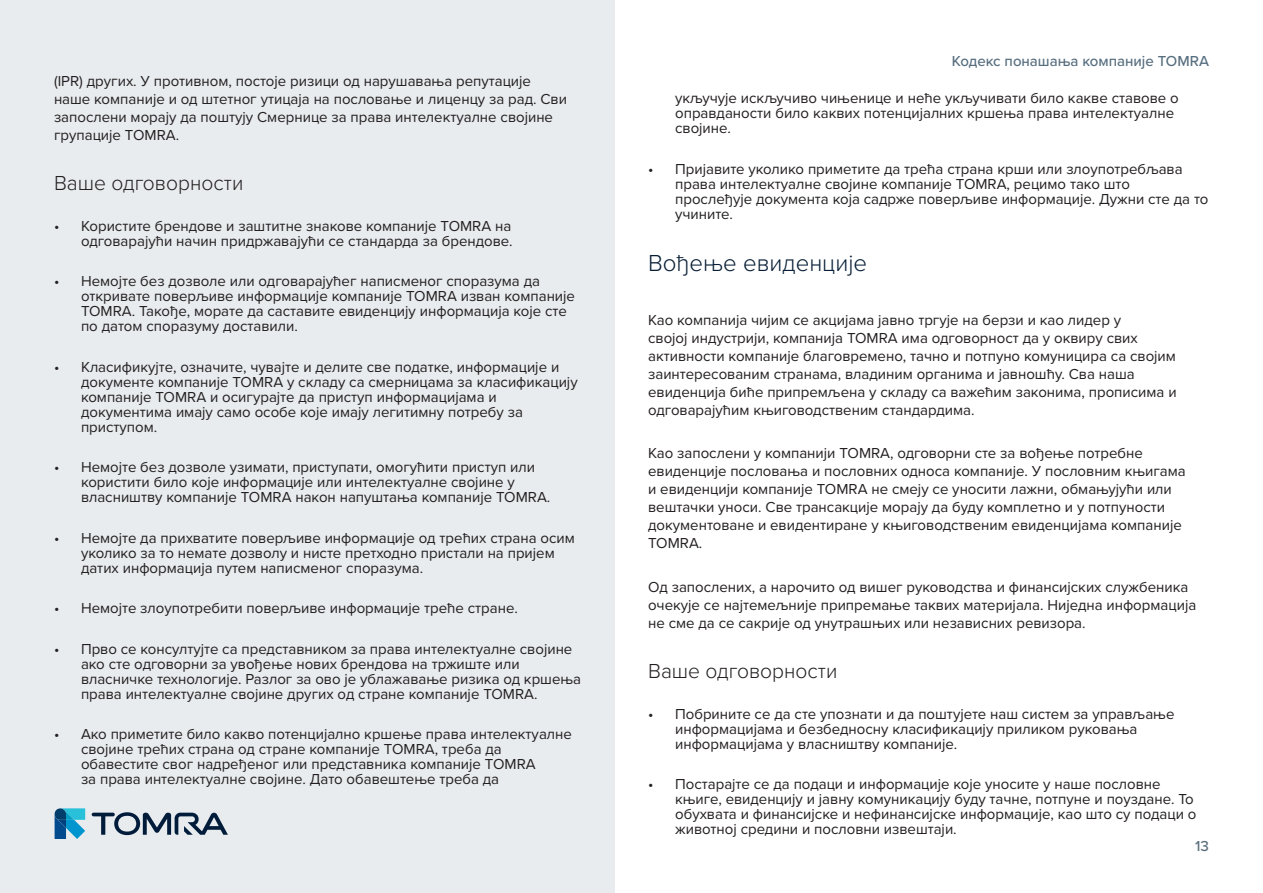
<style>
.page{position:relative;width:1263px;height:893px;background:#fff}
.page>*{position:absolute;margin:0;border:0;box-sizing:border-box;transform-origin:0 0}
.Sub_heading{font:300 24px "Proxima Nova";color:#081f36}
.t1{font:300 21px "Proxima Nova";color:#231f20}
.t2{font:15px/15px "Proxima Nova";color:#231f20}
.t3{font:500 15px "Proxima Nova";color:#576e7f}
.t4{font:500 15px "Proxima Nova";color:#596e7d}
</style>
<div class="page">
<div style="left:0;top:0;width:615px;height:893px;background:#e8ecef"></div>
<svg style="left:91px;top:812px;width:137px;height:23px"></svg>
<svg style="left:54px;top:808px;width:31px;height:31px"></svg>
<p class="t2" style="left:54px;top:71px;width:514px;line-height:18px">(IPR) других. У противном, постоје ризици од нарушавања репутације наше компаније и од штетног утицаја на пословање и лиценцу за рад. Сви запослени морају да поштују Смернице за права интелектуалне својине групације TOMRA.</p>
<p class="t1" style="left:54px;top:168px;width:191px">Ваше одговорности</p>
<p class="t2" style="left:54px;top:218px;width:460px;text-align:right">• Користите брендове и заштитне знакове компаније TOMRA на одговарајући начин придржавајући се стандарда за брендове.</p>
<p class="t2" style="left:81px;top:273px;width:495px;text-indent:-27px">• Немојте без дозволе или одговарајућег написменог споразума да откривате поверљиве информације компаније TOMRA изван компаније TOMRA. Такође, морате да саставите евиденцију информација које сте по датом споразуму доставили.</p>
<p class="t2" style="left:81px;top:359px;width:498px;text-indent:-27px">• Класификујте, означите, чувајте и делите све податке, информације и документе компаније TOMRA у складу са смерницама за класификацију компаније TOMRA и осигурајте да приступ информацијама и документима имају само особе које имају легитимну потребу за приступом.</p>
<p class="t2" style="left:81px;top:459px;width:471px;text-indent:-27px">• Немојте без дозволе узимати, приступати, омогућити приступ или користити било које информације или интелектуалне својине у власништву компаније TOMRA након напуштања компаније TOMRA.</p>
<p class="t2" style="left:81px;top:530px;width:495px;text-indent:-27px">• Немојте да прихватите поверљиве информације од трећих страна осим уколико за то немате дозволу и нисте претходно пристали на пријем датих информација путем написменог споразума.</p>
<p class="t2" style="left:54px;top:600px;width:465px">• Немојте злоупотребити поверљиве информације треће стране.</p>
<p class="t2" style="left:81px;top:641px;width:502px;text-indent:-27px">• Прво се консултујте са представником за права интелектуалне својине ако сте одговорни за увођење нових брендова на тржиште или власничке технологије. Разлог за ово је ублажавање ризика од кршења права интелектуалне својине других од стране компаније TOMRA.</p>
<p class="t2" style="left:81px;top:726px;width:492px;text-indent:-27px">• Ако приметите било какво потенцијално кршење права интелектуалне својине трећих страна од стране компаније TOMRA, треба да обавестите свог надређеног или представника компаније TOMRA<br>за права интелектуалне својине. Дато обавештење треба да</p>
<p class="t3" style="left:952px;top:50px;width:259px">Кодекс понашања компаније TOMRA</p>
<p class="t2" style="left:675px;top:90px;width:505px">укључује искључиво чињенице и неће укључивати било какве ставове о оправданости било каквих потенцијалних кршења права интелектуалне својине.</p>
<p class="t2" style="left:675px;top:160px;width:535px;text-indent:-27px">• Пријавите уколико приметите да трећа страна крши или злоупотребљава права интелектуалне својине компаније TOMRA, рецимо тако што прослеђује документа која садрже поверљиве информације. Дужни сте да то учините.</p>
<p class="Sub_heading" style="left:648px;top:245px;width:220px">Вођење евиденције</p>
<p class="t2" style="left:648px;top:310px;width:530px;line-height:18px">Као компанија чијим се акцијама јавно тргује на берзи и као лидер у<br>својој индустрији, компанија TOMRA има одговорност да у оквиру свих активности компаније благовремено, тачно и потпуно комуницира са својим заинтересованим странама, владиним органима и јавношћу. Сва наша евиденција биће припремљена у складу са важећим законима, прописима и одговарајућим књиговодственим стандардима.</p>
<p class="t2" style="left:648px;top:443px;width:539px;line-height:18px">Као запослени у компанији TOMRA, одговорни сте за вођење потребне евиденције пословања и пословних односа компаније. У пословним књигама и евиденцији компаније TOMRA не смеју се уносити лажни, обмањујући или вештачки уноси. Све трансакције морају да буду комплетно и у потпуности документоване и евидентиране у књиговодственим евиденцијама компаније TOMRA.</p>
<p class="t2" style="left:648px;top:577px;width:550px;line-height:18px">Од запослених, а нарочито од вишег руководства и финансијских службеника очекује се најтемељније припремање таквих материјала. Ниједна информација не сме да се сакрије од унутрашњих или независних ревизора.</p>
<p class="t1" style="left:648px;top:656px;width:191px">Ваше одговорности</p>
<p class="t2" style="left:675px;top:706px;width:501px;text-indent:-27px">• Побрините се да сте упознати и да поштујете наш систем за управљање информацијама и безбедносну класификацију приликом руковања информацијама у власништву компаније.</p>
<p class="t2" style="left:675px;top:776px;width:523px;text-indent:-27px">• Постарајте се да подаци и информације које уносите у наше пословне књиге, евиденцију и јавну комуникацију буду тачне, потпуне и поуздане. То обухвата и финансијске и нефинансијске информације, као што су подаци о животној средини и пословни извештаји.</p>
<p class="t4" style="left:1195px;top:835px;width:15px">13</p>
</div>
